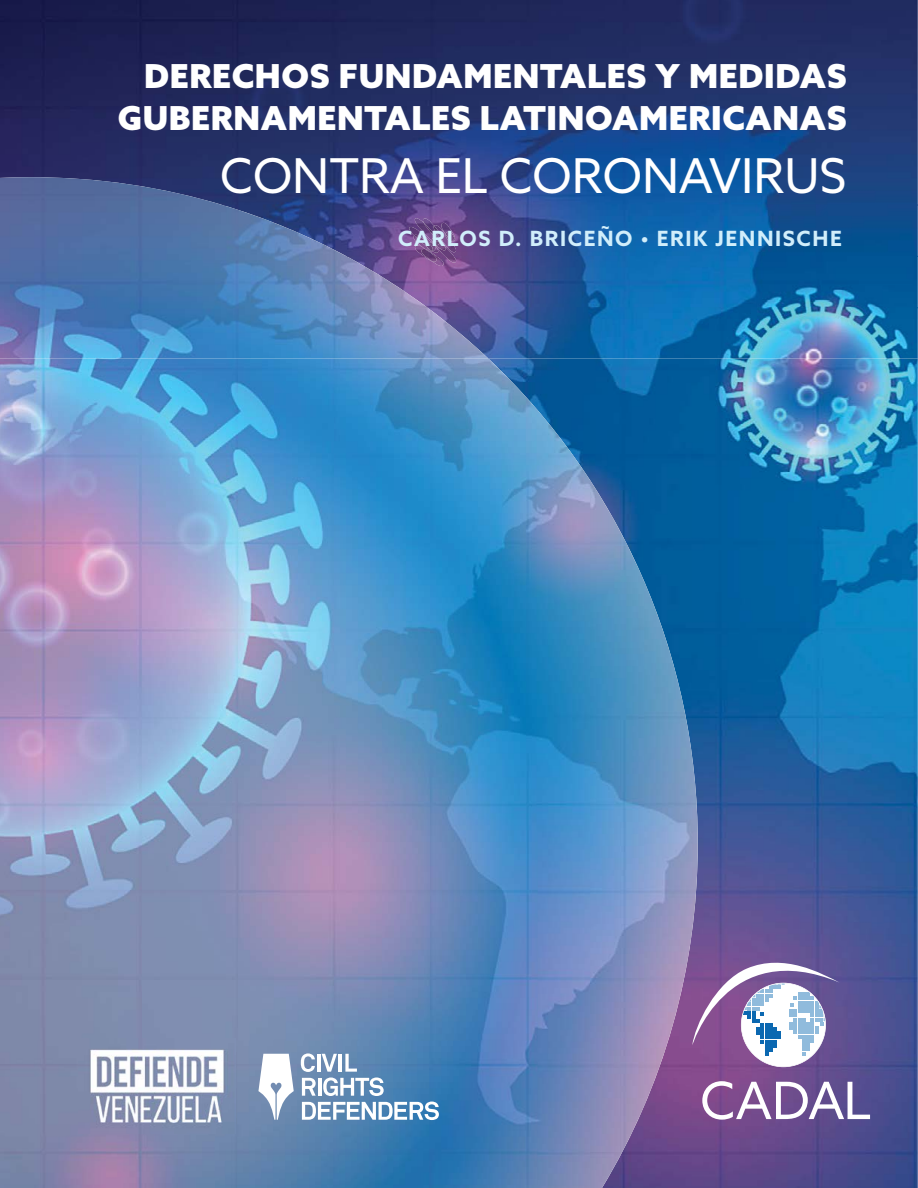
<style>
.page{position:relative;width:918px;height:1188px;background:#fff}
.page>*{position:absolute;margin:0;border:0;box-sizing:border-box;transform-origin:0 0}
.t1{font:48px "Azo Sans";color:#fff}
.t2{font:900 33px/42px "Azo Sans";letter-spacing:.02em;color:#fff;text-align:right}
.t3{font:700 21px "Azo Sans";letter-spacing:.075em;color:#d1eefb}
</style>
<div class="page">
<img style="left:538px;top:359px;width:380px;height:829px">
<img style="left:0;top:359px;width:538px;height:682px">
<img style="left:537px;top:409px;width:54px;height:779px">
<img style="left:590px;top:480px;width:55px;height:708px">
<img style="left:644px;top:582px;width:54px;height:524px">
<img style="left:215px;top:1041px;width:323px;height:147px">
<img style="left:106px;top:1134px;width:109px;height:54px">
<svg style="left:301px;top:1053px;width:14px;height:19px"></svg>
<hr style="left:317px;top:1054px;width:3px;height:18px;background:#fff">
<svg style="left:302px;top:1078px;width:14px;height:18px"></svg>
<hr style="left:318px;top:1078px;width:3px;height:18px;background:#fff">
<svg style="left:322px;top:1054px;width:62px;height:42px"></svg>
<svg style="left:302px;top:1102px;width:137px;height:18px"></svg>
<svg style="left:258px;top:1054px;width:36px;height:66px"></svg>
<img style="left:79px;top:1038px;width:157px;height:96px">
<img style="left:0;top:0;width:918px;height:204px">
<img style="left:488px;top:204px;width:430px;height:52px">
<img style="left:488px;top:256px;width:430px;height:51px">
<img style="left:488px;top:307px;width:430px;height:52px">
<img style="left:0;top:177px;width:488px;height:182px">
<img style="left:406px;top:227px;width:9px;height:26px">
<img style="left:415px;top:218px;width:30px;height:17px">
<img style="left:424px;top:223px;width:33px;height:9px">
<img style="left:444px;top:252px;width:15px;height:11px">
<img style="left:434px;top:225px;width:25px;height:27px">
<img style="left:432px;top:226px;width:13px;height:6px">
<img style="left:413px;top:236px;width:2px;height:16px">
<img style="left:414px;top:235px;width:10px;height:12px">
<img style="left:428px;top:251px;width:16px;height:15px">
<img style="left:415px;top:245px;width:9px;height:16px">
<img style="left:421px;top:249px;width:16px;height:13px">
<svg style="left:424px;top:232px;width:30px;height:19px"></svg>
<svg style="left:692px;top:935px;width:148px;height:132px"></svg>
<svg style="left:702px;top:1081px;width:168px;height:39px"></svg>
<p class="t2" style="left:118px;top:54px;width:730px">DERECHOS FUNDAMENTALES Y MEDIDAS<br>GUBERNAMENTALES LATINOAMERICANAS</p>
<h1 class="t1" style="left:220px;top:144px;width:628px">CONTRA EL CORONAVIRUS</h1>
<p class="t3" style="left:398px;top:225px;width:445px">CARLOS D. BRICEÑO • ERIK JENNISCHE</p>
</div>
